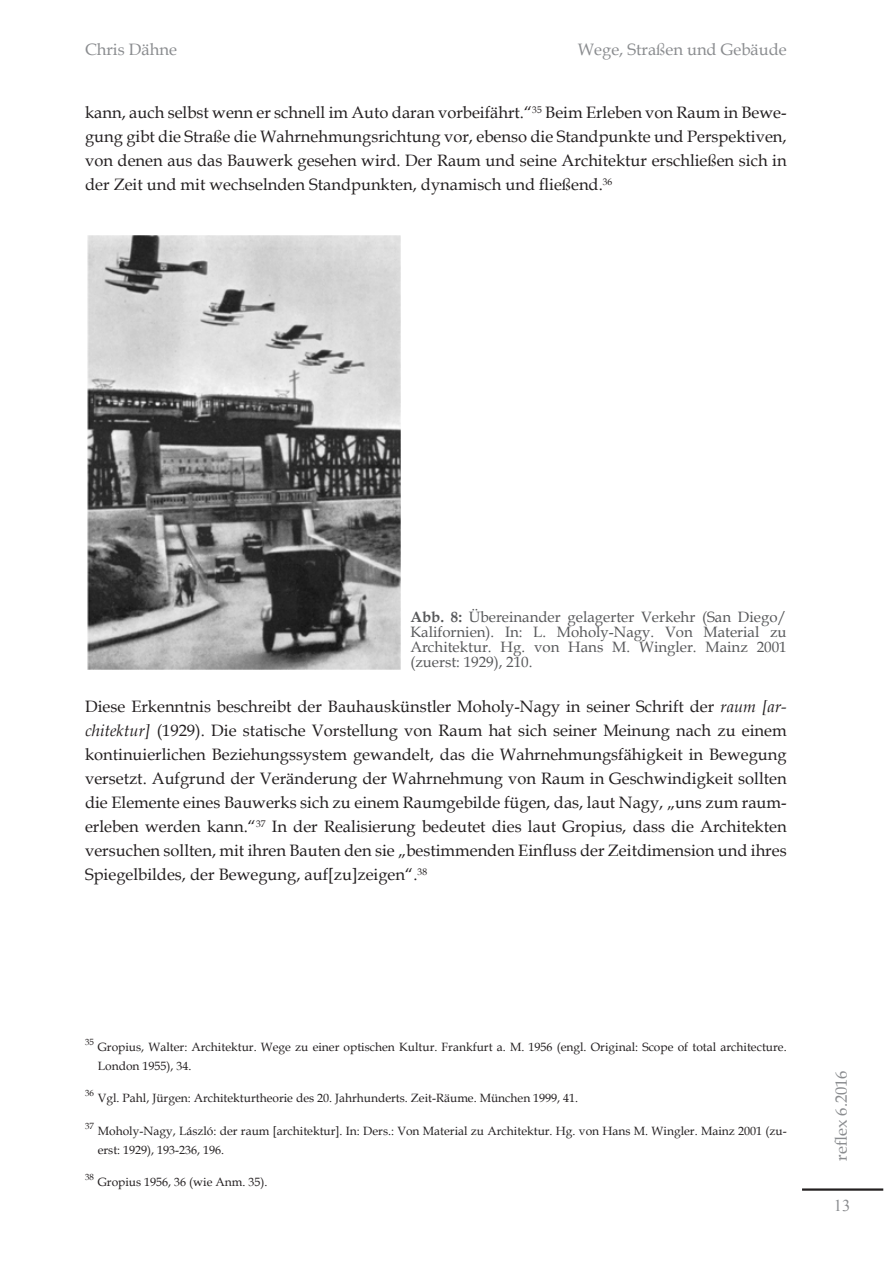
<style>
.page{position:relative;width:893px;height:1263px;background:#fff}
.page>*{position:absolute;margin:0;border:0;box-sizing:border-box;transform-origin:0 0}
.Text{font:16.5px/24px "Book Antiqua";color:#231f20;text-align:justify}
.t1{font:16.5px "Book Antiqua";color:#8a8c8f}
.t2{font:16.5px "Times New Roman";color:#8a8c8f}
.Bildunterschrift{font:15px/15px "Book Antiqua";color:#57585a;text-align:justify}
.Fußnoten{font:12px/19.5px "Book Antiqua";color:#231f20}
.Fußnoten-2{font:9px "Book Antiqua";color:#231f20}
.s1{font-weight:700}
.s2{font-style:italic}
</style>
<div class="page">
<hr style="left:802px;top:1188px;width:81px;height:3px;background:#231f20">
<img style="left:87px;top:235px;width:314px;height:435px">
<p class="t1" style="left:85px;top:38px;width:93px">Chris Dähne</p>
<p class="t1" style="left:578px;top:37px;width:210px">Wege, Straßen und Gebäude</p>
<p class="Text" style="left:85px;top:100px;width:703px">kann, auch selbst wenn er schnell im Auto daran vorbeifährt.“<sup>35</sup> Beim Erleben von Raum in Bewe&shy;gung gibt die Straße die Wahrnehmungsrichtung vor, ebenso die Standpunkte und Perspektiven, von denen aus das Bauwerk gesehen wird. Der Raum und seine Architektur erschließen sich in der Zeit und mit wechselnden Standpunkten, dynamisch und fließend.<sup>36</sup></p>
<p class="Bildunterschrift" style="left:410px;top:609px;width:378px"><span class="s1">Abb. 8:</span> Übereinander gelagerter Verkehr (San Diego/ Kalifornien). In: L. Moholy-Nagy. Von Material zu Architektur. Hg. von Hans M. Wingler. Mainz 2001 (zuerst: 1929), 210.</p>
<p class="Text" style="left:85px;top:694px;width:703px">Diese Erkenntnis beschreibt der Bauhauskünstler Moholy-Nagy in seiner Schrift der <span class="s2">raum [ar&shy;chitektur]</span> (1929). Die statische Vorstellung von Raum hat sich seiner Meinung nach zu einem kontinuierlichen Beziehungssystem gewandelt, das die Wahrnehmungsfähigkeit in Bewegung versetzt. Aufgrund der Veränderung der Wahrnehmung von Raum in Geschwindigkeit sollten die Elemente eines Bauwerks sich zu einem Raumgebilde fügen, das, laut Nagy, „uns zum raum&shy;erleben werden kann.“<sup>37</sup> In der Realisierung bedeutet dies laut Gropius, dass die Architekten versuchen sollten, mit ihren Bauten den sie „bestimmenden Einfluss der Zeitdimension und ihres Spiegelbildes, der Bewegung, auf[zu]zeigen“.<sup>38</sup></p>
<p class="Fußnoten-2" style="left:85px;top:1035px;width:10px">35</p>
<p class="Fußnoten" style="left:98px;top:1036px;width:690px">Gropius, Walter: Architektur. Wege zu einer optischen Kultur. Frankfurt a. M. 1956 (engl. Original: Scope of total architecture.<br>London 1955), 34.</p>
<p class="Fußnoten-2" style="left:85px;top:1087px;width:10px">36</p>
<p class="Fußnoten" style="left:98px;top:1088px;width:482px">Vgl. Pahl, Jürgen: Architekturtheorie des 20. Jahrhunderts. Zeit-Räume. München 1999, 41.</p>
<p class="Fußnoten-2" style="left:85px;top:1119px;width:10px">37</p>
<p class="Fußnoten" style="left:98px;top:1120px;width:690px">Moholy-Nagy, László: der raum [architektur]. In: Ders.: Von Material zu Architektur. Hg. von Hans M. Wingler. Mainz 2001 (zu&shy;erst: 1929), 193-236, 196.</p>
<p class="Fußnoten-2" style="left:85px;top:1171px;width:10px">38</p>
<p class="Fußnoten" style="left:98px;top:1172px;width:171px">Gropius 1956, 36 (wie Anm. 35).</p>
<p class="t1" style="left:830px;top:1161px;width:92px;rotate:-90deg">reflex 6.2016</p>
<p class="t2" style="left:834px;top:1194px;width:18px">13</p>
</div>
